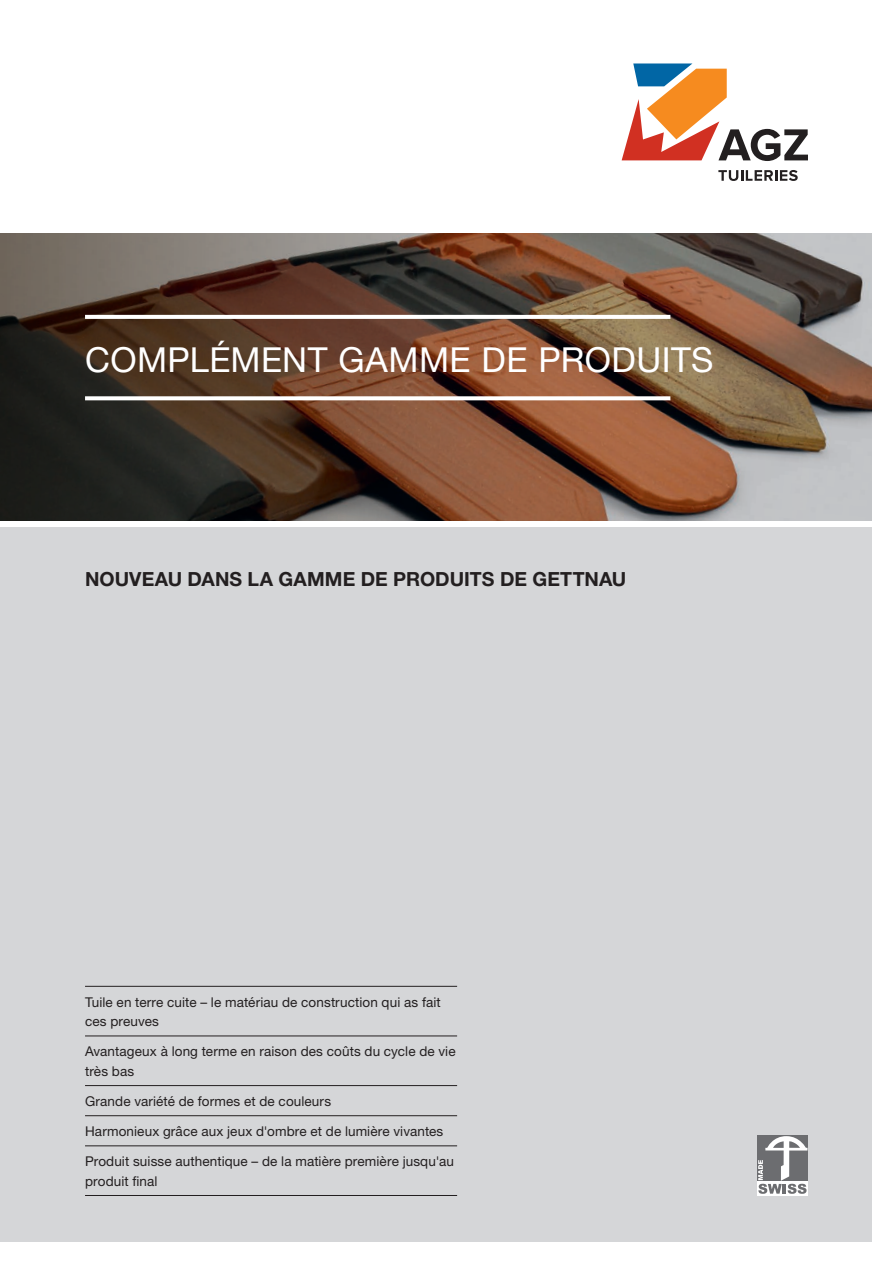
<style>
.page{position:relative;width:893px;height:1263px;background:#fff}
.page>*{position:absolute;margin:0;border:0;box-sizing:border-box;transform-origin:0 0}
.t1{font:34.5px "Helvetica Neue LT Std";letter-spacing:.01em;color:#fff}
.t2{font:700 19.5px "Helvetica Neue LT Std";letter-spacing:.005em;color:#231f20}
.t3{font:13.5px/19.5px "Helvetica Neue LT Std";letter-spacing:.01em;color:#231f20}
</style>
<div class="page">
<img style="left:0;top:234px;width:872px;height:287px">
<svg style="left:622px;top:63px;width:186px;height:98px"></svg>
<svg style="left:718px;top:170px;width:80px;height:11px"></svg>
<div style="left:0;top:527px;width:872px;height:715px;background:#d5d6d8"></div>
<svg style="left:85px;top:315px;width:585px;height:4px"></svg>
<svg style="left:85px;top:396px;width:585px;height:4px"></svg>
<hr style="left:85px;top:986px;width:372px;height:1px;background:#231f20">
<hr style="left:85px;top:1035px;width:372px;height:1px;background:#231f20">
<hr style="left:85px;top:1085px;width:372px;height:1px;background:#231f20">
<hr style="left:85px;top:1115px;width:372px;height:1px;background:#231f20">
<hr style="left:85px;top:1145px;width:372px;height:1px;background:#231f20">
<hr style="left:85px;top:1195px;width:372px;height:1px;background:#231f20">
<div style="left:757px;top:1135px;width:51px;height:46px;background:#6c6d70"></div>
<div style="left:757px;top:1181px;width:51px;height:14px;background:#fff"></div>
<svg style="left:758px;top:1136px;width:49px;height:58px"></svg>
<h1 class="t1" style="left:85px;top:339px;width:630px">COMPLÉMENT GAMME DE PRODUITS</h1>
<h2 class="t2" style="left:85px;top:567px;width:543px">NOUVEAU DANS LA GAMME DE PRODUITS DE GETTNAU</h2>
<p class="t3" style="left:85px;top:992px;width:357px">Tuile en terre cuite – le matériau de construction qui as fait ces preuves</p>
<p class="t3" style="left:85px;top:1041px;width:372px">Avantageux à long terme en raison des coûts du cycle de vie très bas</p>
<p class="t3" style="left:85px;top:1091px;width:248px">Grande variété de formes et de couleurs</p>
<p class="t3" style="left:85px;top:1121px;width:360px">Harmonieux grâce aux jeux d'ombre et de lumière vivantes</p>
<p class="t3" style="left:85px;top:1151px;width:370px">Produit suisse authentique – de la matière première jusqu'au produit final</p>
</div>
